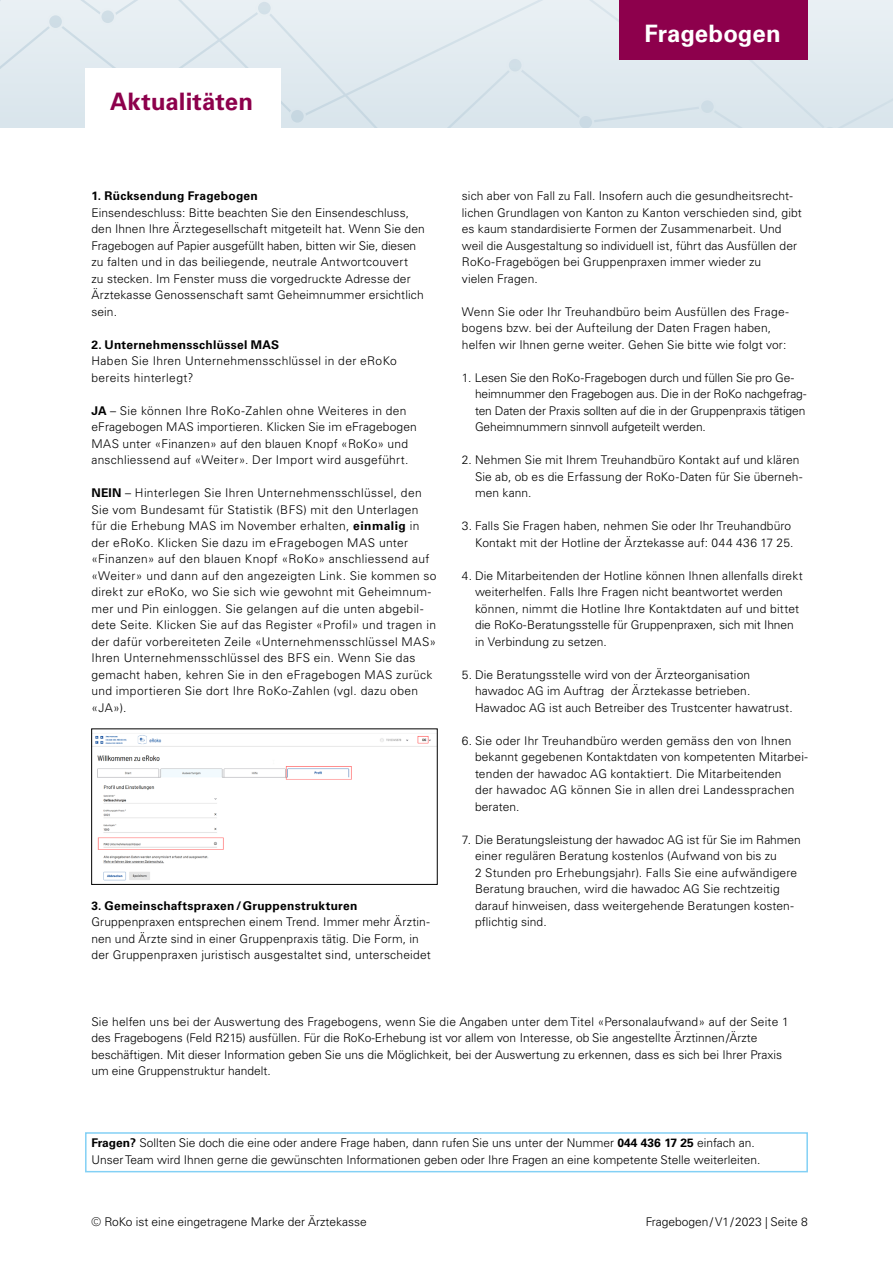
<style>
.page{position:relative;width:893px;height:1263px;background:#fff}
.page>*{position:absolute;margin:0;border:0;box-sizing:border-box;transform-origin:0 0}
.Haupttitel{font:700 24px "Univers LT Pro 65";letter-spacing:.005em;color:#8d004c}
.t1{font:700 24px "Univers LT Pro 65";color:#fff}
.Lauftext_8_Pt{font:300 12px/16.5px "Univers LT Pro 45";letter-spacing:.01em;color:#000}
.Lauftext_8_Pt-2{font:300 12px/16.5px "Univers LT Pro 45";letter-spacing:.03em;color:#000}
.Lauftext_8_Pt-3{font:300 12px/16.5px "Univers LT Pro 45";letter-spacing:-.01em;color:#000}
.Lauftext_8_Pt-4{font:700 12px "Univers LT Pro 65";letter-spacing:.025em;color:#000}
.Untertitel{font:700 12px "Univers LT Pro 65";letter-spacing:.02em;color:#000}
.t2{font:8.4px "Calibri";color:#000}
.s1{font-family:"Univers LT Pro 65";font-weight:700}
</style>
<div class="page">
<div style="left:0;top:0;width:893px;height:5px;background:#e9f0f4"></div>
<div style="left:0;top:5px;width:893px;height:123px;background:#e1eaf0"></div>
<svg style="left:48px;top:14px;width:15px;height:15px"></svg>
<div style="left:47px;top:13px;width:17px;height:17px;border:2px solid #fff;border-radius:50%"></div>
<div style="left:257px;top:1px;width:15px;height:15px;background:#d9e5ec;border-radius:50%"></div>
<div style="left:256px;top:0;width:17px;height:17px;border:2px solid #fff;border-radius:50%"></div>
<div style="left:508px;top:58px;width:15px;height:15px;background:#d1dfe7;border-radius:50%"></div>
<div style="left:507px;top:57px;width:17px;height:17px;border:2px solid #fff;border-radius:50%"></div>
<svg style="left:577px;top:114px;width:17px;height:14px"></svg>
<div style="left:700px;top:99px;width:15px;height:15px;background:#cedde6;border-radius:50%"></div>
<div style="left:699px;top:98px;width:17px;height:17px;border:2px solid #fff;border-radius:50%"></div>
<div style="left:619px;top:0;width:189px;height:60px;background:#8d004c"></div>
<div style="left:85px;top:1132px;width:723px;height:40px;border:2px solid #83d0f5"></div>
<div style="left:85px;top:68px;width:196px;height:60px;background:#fff"></div>
<img style="left:93px;top:735px;width:342px;height:146px">
<div style="left:91px;top:729px;width:346px;height:156px;border:1px solid #000"></div>
<p class="Haupttitel" style="left:110px;top:85px;width:144px">Aktualitäten</p>
<h1 class="t1" style="left:645px;top:17px;width:138px">Fragebogen</h1>
<p class="Untertitel" style="left:91px;top:187px;width:168px">1. Rücksendung Fragebogen</p>
<p class="Lauftext_8_Pt" style="left:91px;top:204px;width:335px">Einsendeschluss: Bitte beachten Sie den Einsendeschluss, den Ihnen Ihre Ärztegesellschaft mitgeteilt hat. Wenn Sie den Fragebogen auf Papier ausgefüllt haben, bitten wir Sie, diesen zu falten und in das beiliegende, neutrale Antwortcouvert<br>zu stecken. Im Fenster muss die vorgedruckte Adresse der Ärztekasse Genossenschaft samt Geheimnummer ersichtlich sein.</p>
<p class="Lauftext_8_Pt-4" style="left:91px;top:336px;width:189px">2. Unternehmensschlüssel MAS</p>
<p class="Lauftext_8_Pt-2" style="left:91px;top:352px;width:307px">Haben Sie Ihren Unternehmensschlüssel in der eRoKo bereits hinterlegt?</p>
<p class="Lauftext_8_Pt" style="left:91px;top:402px;width:327px"><span class="s1">JA</span> – Sie können Ihre RoKo-Zahlen ohne Weiteres in den eFragebogen MAS importieren. Klicken Sie im eFragebogen MAS unter «Finanzen» auf den blauen Knopf «RoKo» und anschliessend auf «Weiter». Der Import wird ausgeführt.</p>
<p class="Lauftext_8_Pt-2" style="left:91px;top:484px;width:347px"><span class="s1">NEIN</span> – Hinterlegen Sie Ihren Unternehmensschlüssel, den Sie vom Bundesamt für Statistik (BFS) mit den Unterlagen für die Erhebung MAS im November erhalten, <span class="s1">einmalig</span> in der eRoKo. Klicken Sie dazu im eFragebogen MAS unter «Finanzen» auf den blauen Knopf «RoKo» anschliessend auf «Weiter» und dann auf den angezeigten Link. Sie kommen so direkt zur eRoKo, wo Sie sich wie gewohnt mit Geheimnum&shy;mer und Pin einloggen. Sie gelangen auf die unten abgebil&shy;dete Seite. Klicken Sie auf das Register «Profil» und tragen in der dafür vorbereiteten Zeile «Unternehmensschlüssel MAS» Ihren Unternehmensschlüssel des BFS ein. Wenn Sie das gemacht haben, kehren Sie in den eFragebogen MAS zurück und importieren Sie dort Ihre RoKo-Zahlen (vgl. dazu oben «JA»).</p>
<p class="t2" style="left:92px;top:337px;width:55px">Printscreen ital:</p>
<p class="t2" style="left:92px;top:517px;width:53px">Printscreen frz:</p>
<p class="Lauftext_8_Pt-4" style="left:91px;top:897px;width:268px">3. Gemeinschaftspraxen/Gruppenstrukturen</p>
<p class="Lauftext_8_Pt" style="left:91px;top:913px;width:341px">Gruppenpraxen entsprechen einem Trend. Immer mehr Ärztin&shy;nen und Ärzte sind in einer Gruppenpraxis tätig. Die Form, in der Gruppenpraxen juristisch ausgestaltet sind, unterscheidet</p>
<p class="Lauftext_8_Pt" style="left:462px;top:187px;width:341px">sich aber von Fall zu Fall. Insofern auch die gesundheitsrecht&shy;lichen Grundlagen von Kanton zu Kanton verschieden sind, gibt es kaum standardisierte Formen der Zusammenarbeit. Und weil die Ausgestaltung so individuell ist, führt das Ausfüllen der RoKo-Fragebögen bei Gruppenpraxen immer wieder zu<br>vielen Fragen.</p>
<p class="Lauftext_8_Pt" style="left:462px;top:303px;width:328px">Wenn Sie oder Ihr Treuhandbüro beim Ausfüllen des Frage&shy;bogens bzw. bei der Aufteilung der Daten Fragen haben, helfen wir Ihnen gerne weiter. Gehen Sie bitte wie folgt vor:</p>
<p class="Lauftext_8_Pt-3" style="left:475px;top:369px;width:333px;text-indent:-13px">1. Lesen Sie den RoKo-Fragebogen durch und füllen Sie pro Ge&shy;heimnummer den Fragebogen aus. Die in der RoKo nachgefrag&shy;ten Daten der Praxis sollten auf die in der Gruppenpraxis tätigen Geheimnummern sinnvoll aufgeteilt werden.</p>
<p class="Lauftext_8_Pt" style="left:475px;top:451px;width:329px;text-indent:-13px">2. Nehmen Sie mit Ihrem Treuhandbüro Kontakt auf und klären<br>Sie ab, ob es die Erfassung der RoKo-Daten für Sie überneh&shy;men kann.</p>
<p class="Lauftext_8_Pt" style="left:462px;top:517px;width:333px;text-align:right">3. Falls Sie Fragen haben, nehmen Sie oder Ihr Treuhandbüro<br>Kontakt mit der Hotline der Ärztekasse auf: 044 436 17 25.</p>
<p class="Lauftext_8_Pt" style="left:475px;top:567px;width:329px;text-indent:-13px">4. Die Mitarbeitenden der Hotline können Ihnen allenfalls direkt weiterhelfen. Falls Ihre Fragen nicht beantwortet werden können, nimmt die Hotline Ihre Kontaktdaten auf und bittet die RoKo-Beratungsstelle für Gruppenpraxen, sich mit Ihnen in Verbindung zu setzen.</p>
<p class="Lauftext_8_Pt" style="left:475px;top:666px;width:319px;text-indent:-13px">5. Die Beratungsstelle wird von der Ärzteorganisation hawadoc AG im Auftrag der Ärztekasse betrieben.<br>Hawadoc AG ist auch Betreiber des Trustcenter hawatrust.</p>
<p class="Lauftext_8_Pt" style="left:475px;top:732px;width:334px;text-indent:-13px">6. Sie oder Ihr Treuhandbüro werden gemäss den von Ihnen bekannt gegebenen Kontaktdaten von kompetenten Mitarbei&shy;tenden der hawadoc AG kontaktiert. Die Mitarbeitenden<br>der hawadoc AG können Sie in allen drei Landessprachen beraten.</p>
<p class="Lauftext_8_Pt" style="left:475px;top:831px;width:327px;text-indent:-13px">7. Die Beratungsleistung der hawadoc AG ist für Sie im Rahmen einer regulären Beratung kostenlos (Aufwand von bis zu<br>2 Stunden pro Erhebungsjahr). Falls Sie eine aufwändigere Beratung brauchen, wird die hawadoc AG Sie rechtzeitig darauf hinweisen, dass weitergehende Beratungen kosten&shy;pflichtig sind.</p>
<p class="Lauftext_8_Pt" style="left:91px;top:1013px;width:699px">Sie helfen uns bei der Auswertung des Fragebogens, wenn Sie die Angaben unter dem Titel «Personalaufwand» auf der Seite 1 des Fragebogens (Feld R215) ausfüllen. Für die RoKo-Erhebung ist vor allem von Interesse, ob Sie angestellte Ärztinnen/Ärzte beschäftigen. Mit dieser Information geben Sie uns die Möglichkeit, bei der Auswertung zu erkennen, dass es sich bei Ihrer Praxis um eine Gruppenstruktur handelt.</p>
<p class="Lauftext_8_Pt" style="left:91px;top:1134px;width:670px"><span class="s1">Fragen?</span> Sollten Sie doch die eine oder andere Frage haben, dann rufen Sie uns unter der Nummer <span class="s1">044 436 17 25</span> einfach an.<br>Unser Team wird Ihnen gerne die gewünschten Informationen geben oder Ihre Fragen an eine kompetente Stelle weiterleiten.</p>
<p class="Lauftext_8_Pt" style="left:91px;top:1213px;width:277px">© RoKo ist eine eingetragene Marke der Ärztekasse</p>
<p class="Lauftext_8_Pt" style="left:646px;top:1213px;width:164px">Fragebogen/ V1/2023 | Seite 8</p>
</div>
